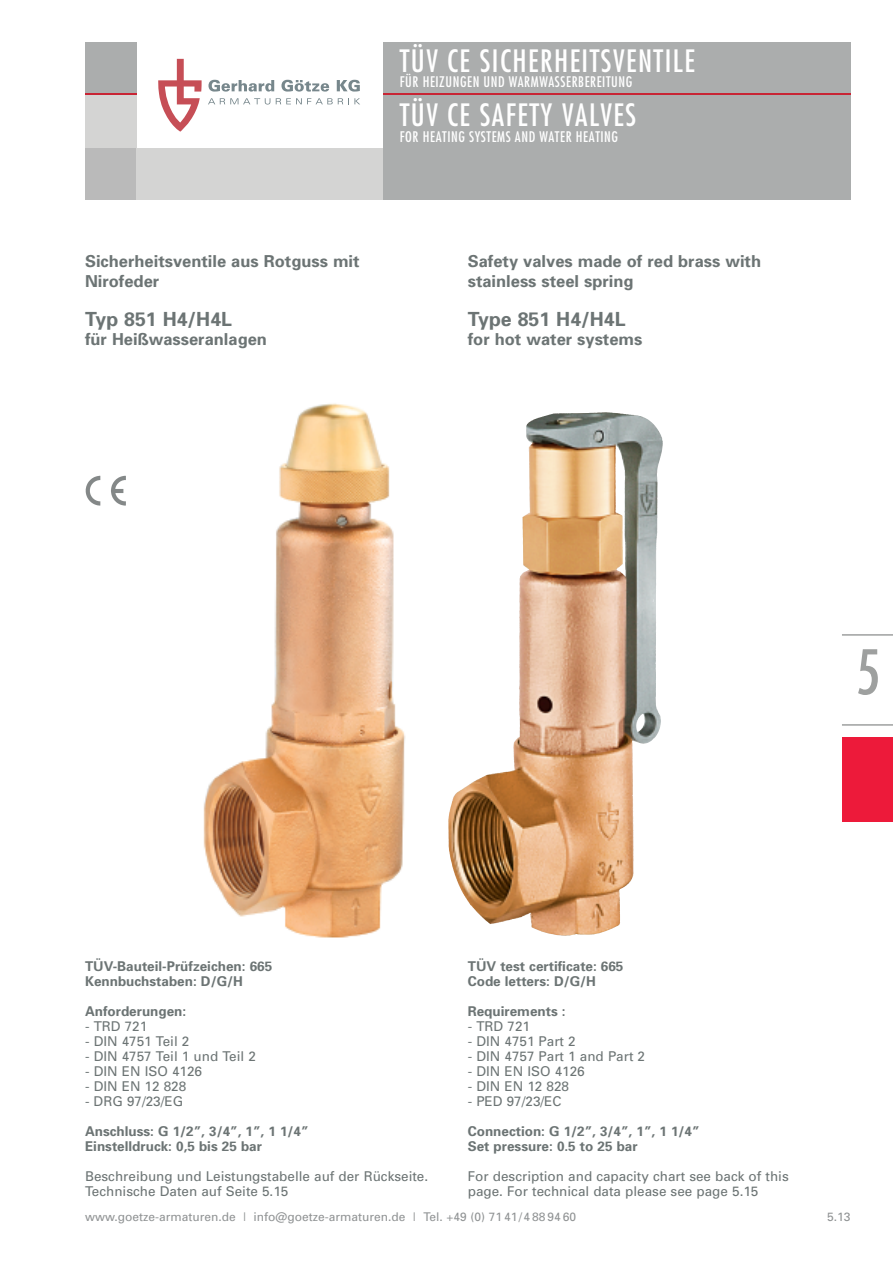
<style>
.page{position:relative;width:893px;height:1263px;background:#fff}
.page>*{position:absolute;margin:0;border:0;box-sizing:border-box;transform-origin:0 0}
.t1{font:condensed 60px "Futura Std";color:#9ea09f}
.t2{font:condensed 30px "Futura Std";letter-spacing:.05em;color:#fff}
.t3{font:700 19.5px "Univers";color:#6c7474}
.t4{font:700 16.5px/19.5px "Univers";color:#6c7474}
.t5{font:condensed 14.25px "Futura Std";letter-spacing:.04em;color:#fff}
.t6{font:13.5px/15px "Univers";color:#6c7474}
.t7{font:700 13.5px/15px "Univers";color:#6c7474}
.t8{font:12px "Univers";color:#909394}
</style>
<div class="page">
<svg style="left:208px;top:80px;width:66px;height:12px"></svg>
<svg style="left:281px;top:80px;width:48px;height:12px"></svg>
<svg style="left:337px;top:80px;width:23px;height:12px"></svg>
<svg style="left:208px;top:98px;width:62px;height:7px"></svg>
<svg style="left:276px;top:98px;width:84px;height:6px"></svg>
<svg style="left:158px;top:59px;width:44px;height:73px"></svg>
<hr style="left:842px;top:634px;width:51px;height:2px;background:#9ea09f">
<hr style="left:842px;top:724px;width:51px;height:2px;background:#9ea09f">
<img style="left:203px;top:403px;width:203px;height:535px">
<div style="left:85px;top:94px;width:51px;height:55px;background:#d4d4d3"></div>
<div style="left:383px;top:94px;width:467px;height:106px;background:#abadad"></div>
<div style="left:85px;top:43px;width:51px;height:51px;background:#abadad"></div>
<div style="left:85px;top:149px;width:51px;height:51px;background:#bababa"></div>
<div style="left:136px;top:149px;width:247px;height:51px;background:#d4d4d3"></div>
<div style="left:383px;top:43px;width:467px;height:51px;background:#abadad"></div>
<hr style="left:85px;top:94px;width:51px;height:1px;background:#c82434">
<hr style="left:383px;top:94px;width:467px;height:1px;background:#c82434">
<img style="left:85px;top:475px;width:41px;height:31px">
<div style="left:842px;top:738px;width:51px;height:85px;background:#ed1a3a"></div>
<svg style="left:448px;top:412px;width:215px;height:524px"></svg>
<img style="left:656px;top:443px;width:7px;height:147px">
<h2 class="t2" style="left:400px;top:47px;width:297px">TÜV CE SICHERHEITSVENTILE</h2>
<p class="t5" style="left:400px;top:75px;width:234px">FÜR HEIZUNGEN UND WARMWASSERBEREITUNG</p>
<h2 class="t2" style="left:400px;top:101px;width:238px">TÜV CE SAFETY VALVES</h2>
<p class="t5" style="left:400px;top:130px;width:220px">FOR HEATING SYSTEMS AND WATER HEATING</p>
<p class="t4" style="left:85px;top:253px;width:276px">Sicherheitsventile aus Rotguss mit<br>Nirofeder</p>
<h3 class="t3" style="left:85px;top:311px;width:148px">Typ 851 H4/H4L</h3>
<p class="t4" style="left:85px;top:331px;width:183px">für Heißwasseranlagen</p>
<p class="t4" style="left:468px;top:253px;width:295px">Safety valves made of red brass with stainless steel spring</p>
<h3 class="t3" style="left:468px;top:311px;width:159px">Type 851 H4/H4L</h3>
<p class="t4" style="left:468px;top:331px;width:176px">for hot water systems</p>
<h1 class="t1" style="left:856px;top:645px;width:26px">5</h1>
<p class="t7" style="left:85px;top:960px;width:189px">TÜV-Bauteil-Prüfzeichen: 665<br>Kennbuchstaben: D/G/H</p>
<p class="t7" style="left:85px;top:1005px;width:103px">Anforderungen:</p>
<p class="t6" style="left:85px;top:1020px;width:64px">- TRD 721</p>
<p class="t6" style="left:85px;top:1035px;width:106px">- DIN 4751 Teil 2</p>
<p class="t6" style="left:85px;top:1050px;width:172px">- DIN 4757 Teil 1 und Teil 2</p>
<p class="t6" style="left:85px;top:1065px;width:119px">- DIN EN ISO 4126</p>
<p class="t6" style="left:85px;top:1080px;width:103px">- DIN EN 12 828</p>
<p class="t6" style="left:85px;top:1095px;width:100px">- DRG 97/23/EG</p>
<p class="t7" style="left:85px;top:1125px;width:225px">Anschluss: G 1/2”, 3/4”, 1”, 1 1/4”<br>Einstelldruck: 0,5 bis 25 bar</p>
<p class="t6" style="left:85px;top:1170px;width:345px">Beschreibung und Leistungstabelle auf der Rückseite.<br>Technische Daten auf Seite 5.15</p>
<p class="t7" style="left:468px;top:960px;width:157px">TÜV test certificate: 665<br>Code letters: D/G/H</p>
<p class="t7" style="left:468px;top:1005px;width:99px">Requirements :</p>
<p class="t6" style="left:468px;top:1020px;width:64px">- TRD 721</p>
<p class="t6" style="left:468px;top:1035px;width:110px">- DIN 4751 Part 2</p>
<p class="t6" style="left:468px;top:1050px;width:179px">- DIN 4757 Part 1 and Part 2</p>
<p class="t6" style="left:468px;top:1065px;width:119px">- DIN EN ISO 4126</p>
<p class="t6" style="left:468px;top:1080px;width:103px">- DIN EN 12 828</p>
<p class="t6" style="left:468px;top:1095px;width:95px">- PED 97/23/EC</p>
<p class="t7" style="left:468px;top:1125px;width:233px">Connection: G 1/2”, 3/4”, 1”, 1 1/4”<br>Set pressure: 0.5 to 25 bar</p>
<p class="t6" style="left:468px;top:1170px;width:322px">For description and capacity chart see back of this page. For technical data please see page 5.15</p>
<p class="t8" style="left:85px;top:1212px;width:493px">www.goetze-armaturen.de | info@goetze-armaturen.de | Tel. +49 (0) 71 41/4 88 94 60</p>
<p class="t8" style="left:827px;top:1212px;width:25px">5.13</p>
</div>
